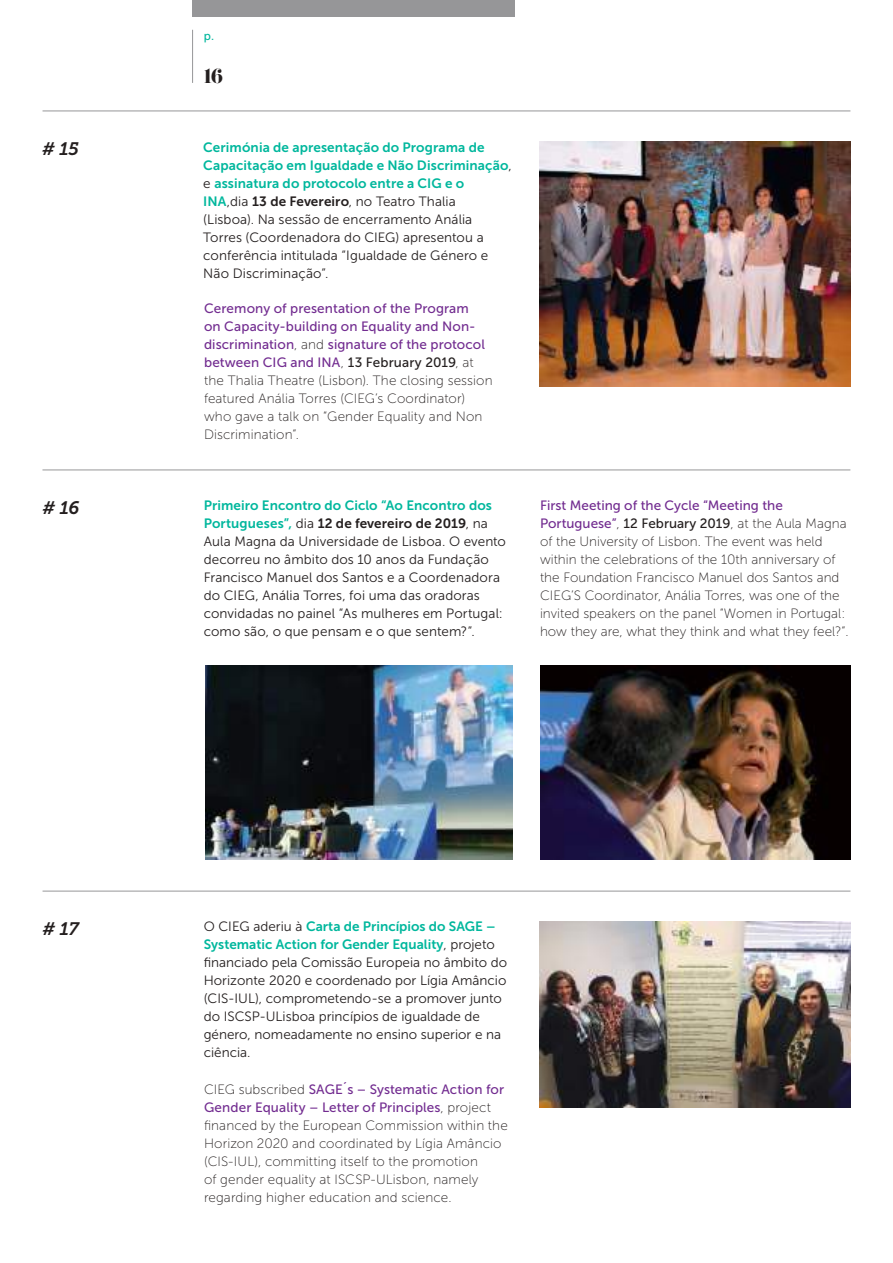
<style>
.page{position:relative;width:893px;height:1263px;background:#fff}
.page>*{position:absolute;margin:0;border:0;box-sizing:border-box;transform-origin:0 0}
.t1{font:italic 18px "Museo Slab 700";color:#241f1f}
.t2{font:18px "Eloquent JF Pro";color:#241f1f}
.t3{font:13.5px/18px "Museo Sans 100";color:#241f1f}
.t4{font:13.5px/18px "Museo Sans 300";letter-spacing:.005em;color:#241f1f}
.t5{font:13.5px/18px "Museo Sans 700";letter-spacing:.005em;color:#01b79d}
.t6{font:13.5px/18px "Museo Sans 500";letter-spacing:.005em;color:#722c90}
.t7{font:12px "Museo Sans 500";color:#01b79d}
.s1{font-family:"Museo Sans 300";color:#241f1f}
.s2{font-family:"Museo Sans 700";color:#01b79d}
.s3{font-family:"Museo Sans 700"}
.s4{font-family:"Museo Sans 100";color:#241f1f}
.s5{color:#241f1f}
.s6{font-family:"Museo Sans 500";color:#722c90}
.s7{font-family:"Museo Sans 500"}
</style>
<div class="page">
<div style="left:192px;top:0;width:322px;height:17px;background:#969698"></div>
<hr style="left:192px;top:30px;width:1px;height:53px;background:#969698">
<hr style="left:43px;top:111px;width:807px;height:1px;background:#969698">
<hr style="left:42px;top:470px;width:808px;height:1px;background:#969698">
<hr style="left:43px;top:891px;width:807px;height:1px;background:#969698">
<img style="left:540px;top:665px;width:310px;height:194px">
<img style="left:205px;top:665px;width:307px;height:194px">
<img style="left:540px;top:921px;width:311px;height:186px">
<img style="left:540px;top:142px;width:310px;height:245px">
<p class="t7" style="left:204px;top:29px;width:12px">p.</p>
<h1 class="t2" style="left:204px;top:66px;width:21px">16</h1>
<h1 class="t1" style="left:42px;top:139px;width:38px"># 15</h1>
<p class="t5" style="left:203px;top:138px;width:310px">Cerimónia de apresentação do Programa de<br>Capacitação em Igualdade e Não Discriminação<span class="s1">, e</span> assinatura do protocolo entre a CIG e o</p>
<p class="t4" style="left:203px;top:192px;width:287px"><span class="s2">INA</span>,dia <span class="s3">13 de Fevereiro</span>, no Teatro Thalia (Lisboa). Na sessão de encerramento Anália Torres (Coordenadora do CIEG) apresentou a conferência intitulada “Igualdade de Género e Não Discriminação”.</p>
<p class="t6" style="left:204px;top:299px;width:283px">Ceremony of presentation of the Program on Capacity-building on Equality and Non&shy;discrimination<span class="s4">, and</span> signature of the protocol between CIG and INA<span class="s4">,</span> <span class="s5">13 February 2019</span><span class="s4">, at</span></p>
<p class="t3" style="left:204px;top:372px;width:290px">the Thalia Theatre (Lisbon). The closing session featured Anália Torres (CIEG’s Coordinator) who gave a talk on “Gender Equality and Non Discrimination”.</p>
<h1 class="t1" style="left:42px;top:497px;width:38px"># 16</h1>
<p class="t5" style="left:204px;top:496px;width:290px">Primeiro Encontro do Ciclo “Ao Encontro dos<br>Portugueses”, <span class="s1">dia</span> <span class="s5">12 de fevereiro de 2019</span><span class="s1">, na</span></p>
<p class="t4" style="left:204px;top:533px;width:304px">Aula Magna da Universidade de Lisboa. O evento decorreu no âmbito dos 10 anos da Fundação Francisco Manuel dos Santos e a Coordenadora do CIEG, Anália Torres, foi uma das oradoras convidadas no painel “As mulheres em Portugal: como são, o que pensam e o que sentem?”.</p>
<p class="t6" style="left:540px;top:496px;width:244px">First Meeting of the Cycle “Meeting the</p>
<p class="t3" style="left:540px;top:515px;width:310px"><span class="s6">Portuguese”</span>, <span class="s7">12 February 2019</span>, at the Aula Magna of the University of Lisbon. The event was held within the celebrations of the 10th anniversary of the Foundation Francisco Manuel dos Santos and CIEG’S Coordinator, Anália Torres, was one of the invited speakers on the panel “Women in Portugal: how they are, what they think and what they feel?”.</p>
<h1 class="t1" style="left:42px;top:918px;width:38px"># 17</h1>
<p class="t5" style="left:204px;top:918px;width:294px"><span class="s1">O CIEG aderiu à</span> Carta de Princípios do SAGE –<br>Systematic Action for Gender Equality<span class="s1">, projeto</span></p>
<p class="t4" style="left:204px;top:954px;width:305px">financiado pela Comissão Europeia no âmbito do Horizonte 2020 e coordenado por Lígia Amâncio (CIS-IUL), comprometendo-se a promover junto do ISCSP-ULisboa princípios de igualdade de género, nomeadamente no ensino superior e na ciência.</p>
<p class="t6" style="left:204px;top:1080px;width:302px"><span class="s4">CIEG subscribed</span> SAGE´s – Systematic Action for<br>Gender Equality – Letter of Principles<span class="s4">, project</span></p>
<p class="t3" style="left:204px;top:1116px;width:305px">financed by the European Commission within the Horizon 2020 and coordinated by Lígia Amâncio (CIS-IUL), committing itself to the promotion<br>of gender equality at ISCSP-ULisbon, namely regarding higher education and science.</p>
</div>
